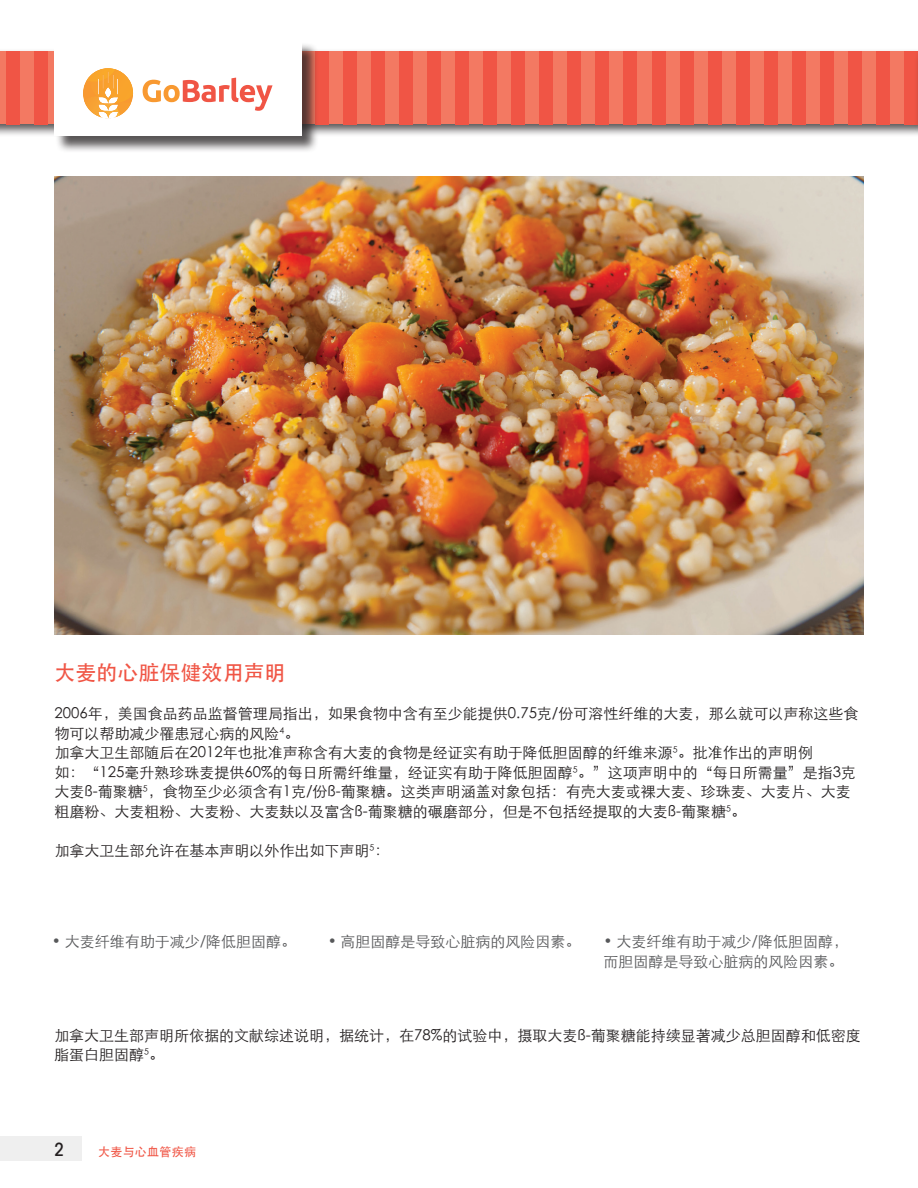
<style>
.page{position:relative;width:918px;height:1188px;background:#fff}
.page>*{position:absolute;margin:0;border:0;box-sizing:border-box;transform-origin:0 0}
.t1{font:500 21px "ST Heiti SC";color:#f05545}
.t2{font:500 condensed 18px "ITC Avant Garde Std";color:#231f20}
.t3{font:300 15px/19.5px "ST Heiti SC";color:#231f20}
.t4{font:300 15px/19.5px "ST Heiti SC";color:#57585a}
.t5{font:500 12px "ST Heiti SC";letter-spacing:.025em;color:#f05545}
</style>
<div class="page">
<div style="left:0;top:1136px;width:82px;height:25px;background:#efefef"></div>
<div style="left:0;top:48px;width:918px;height:89px;background:#231f20;opacity:.75"></div>
<svg style="left:0;top:51px;width:915px;height:73px;background:#f16653"></svg>
<hr style="left:915px;top:48px;width:3px;height:89px;background:#231f20;opacity:.75">
<hr style="left:917px;top:51px;width:1px;height:73px;background:#f37962">
<div style="left:56px;top:42px;width:263px;height:112px;background:#231f20;opacity:.75"></div>
<div style="left:54px;top:41px;width:248px;height:95px;background:#fff"></div>
<svg style="left:83px;top:69px;width:50px;height:49px"></svg>
<img style="left:89px;top:68px;width:26px;height:14px">
<svg style="left:143px;top:78px;width:130px;height:33px"></svg>
<img style="left:55px;top:177px;width:809px;height:457px">
<p class="t1" style="left:55px;top:661px;width:233px">大麦的心脏保健效用声明</p>
<p class="t3" style="left:55px;top:702px;width:805px">2006年，美国食品药品监督管理局指出，如果食物中含有至少能提供0.75克/份可溶性纤维的大麦，那么就可以声称这些食物可以帮助减少罹患冠心病的风险<sup>4</sup>。</p>
<p class="t3" style="left:55px;top:741px;width:803px">加拿大卫生部随后在2012年也批准声称含有大麦的食物是经证实有助于降低胆固醇的纤维来源<sup>5</sup>。批准作出的声明例<br>如：“125毫升熟珍珠麦提供60%的每日所需纤维量，经证实有助于降低胆固醇<sup>5</sup>。”这项声明中的“每日所需量”是指3克大麦β-葡聚糖<sup>5</sup>，食物至少必须含有1克/份β-葡聚糖。这类声明涵盖对象包括：有壳大麦或裸大麦、珍珠麦、大麦片、大麦粗磨粉、大麦粗粉、大麦粉、大麦麸以及富含β-葡聚糖的碾磨部分，但是不包括经提取的大麦β-葡聚糖<sup>5</sup>。</p>
<p class="t3" style="left:55px;top:839px;width:336px">加拿大卫生部允许在基本声明以外作出如下声明<sup>5</sup>：</p>
<p class="t4" style="left:52px;top:931px;width:246px">• 大麦纤维有助于减少/降低胆固醇。</p>
<p class="t4" style="left:328px;top:931px;width:254px">• 高胆固醇是导致心脏病的风险因素。</p>
<p class="t4" style="left:604px;top:931px;width:246px">• 大麦纤维有助于减少/降低胆固醇，而胆固醇是导致心脏病的风险因素。</p>
<p class="t3" style="left:54px;top:1024px;width:808px">加拿大卫生部声明所依据的文献综述说明，据统计，在78%的试验中，摄取大麦β-葡聚糖能持续显著减少总胆固醇和低密度脂蛋白胆固醇<sup>5</sup>。</p>
<p class="t2" style="left:55px;top:1138px;width:11px">2</p>
<p class="t5" style="left:98px;top:1145px;width:100px">大麦与心血管疾病</p>
</div>
